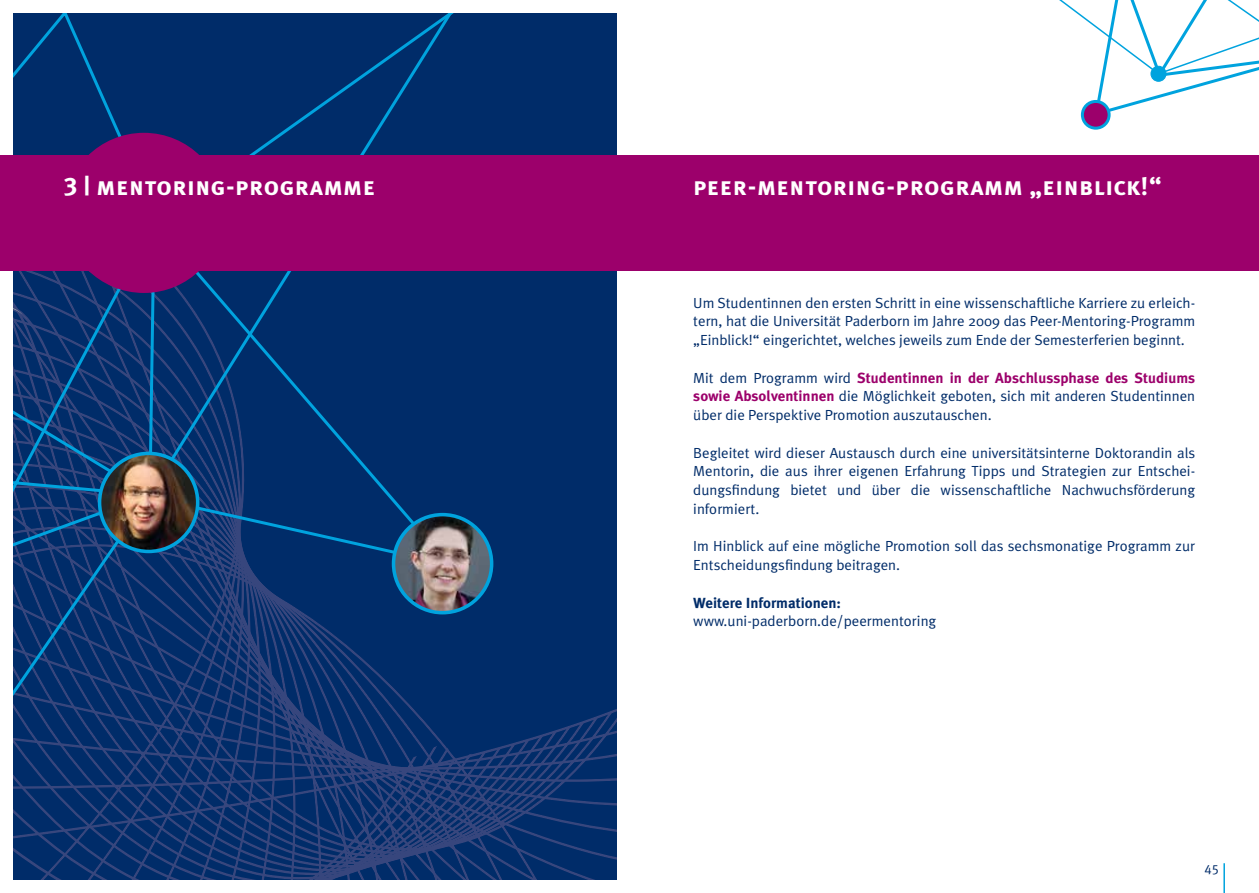
<style>
.page{position:relative;width:1259px;height:893px;background:#fff}
.page>*{position:absolute;margin:0;border:0;box-sizing:border-box;transform-origin:0 0}
.t1{font:25.5px "Meta Plus Bold Caps";letter-spacing:.02em;color:#fff}
.t2{font:14.7px/18.8px "Meta Plus Normal";color:#002c69;text-align:justify}
.t3{font:700 14.7px "Meta Plus";color:#9c006b}
.t4{font:700 14.7px "Meta Plus";color:#002c69}
.t5{font:13.5px "Meta Plus Normal Caps";color:#002c69}
.s1{font-family:"Meta Plus Normal";font-weight:400;color:#002c69}
.s2{font-family:"Meta Plus";font-weight:700;color:#9c006b}
</style>
<div class="page">
<svg style="left:13px;top:304px;width:604px;height:576px;background:#0c316d"></svg>
<svg style="left:13px;top:601px;width:499px;height:146px;background:#0b316d"></svg>
<svg style="left:13px;top:13px;width:544px;height:588px;background:#03316d"></svg>
<svg style="left:145px;top:271px;width:312px;height:298px;background:#03316e"></svg>
<div style="left:64px;top:133px;width:160px;height:160px;background:#9c006b;border-radius:50%"></div>
<div style="left:0;top:155px;width:1259px;height:116px;background:#9c006b"></div>
<svg style="left:1059px;top:0;width:200px;height:118px"></svg>
<div style="left:1082px;top:101px;width:27px;height:27px;background:#9c006b;border-radius:50%"></div>
<div style="left:1081px;top:100px;width:29px;height:30px;border:3px solid #00a3de;border-radius:50%"></div>
<div style="left:1151px;top:66px;width:15px;height:15px;background:#00a3de;border-radius:50%"></div>
<div style="left:1150px;top:66px;width:16px;height:16px;border:1px solid #00a3de;border-radius:50%"></div>
<hr style="left:1223px;top:863px;width:2px;height:30px;background:#00a3de">
<img style="left:393px;top:515px;width:98px;height:98px;border-radius:49px">
<div style="left:392px;top:513px;width:101px;height:101px;border:4px solid #00a3de;border-radius:50%"></div>
<img style="left:100px;top:453px;width:98px;height:98px;border-radius:49px">
<div style="left:98px;top:452px;width:101px;height:101px;border:4px solid #00a3de;border-radius:50%"></div>
<h1 class="t1" style="left:64px;top:171px;width:313px">3 | mentoring-programme</h1>
<h1 class="t1" style="left:693px;top:171px;width:470px">peer-mentoring-programm „einblick!“</h1>
<p class="t2" style="left:693px;top:293px;width:503px">Um Studentinnen den ersten Schritt in eine wissenschaftliche Karriere zu erleich&shy;tern, hat die Universität Paderborn im Jahre 2009 das Peer-Mentoring-Programm „Einblick!“ eingerichtet, welches jeweils zum Ende der Semesterferien beginnt.</p>
<p class="t3" style="left:693px;top:369px;width:503px"><span class="s1">Mit dem Programm wird</span> Studentinnen in der Abschlussphase des Studiums</p>
<p class="t2" style="left:693px;top:387px;width:503px"><span class="s2">sowie Absolventinnen</span> die Möglichkeit geboten, sich mit anderen Studentinnen über die Perspektive Promotion auszutauschen.</p>
<p class="t2" style="left:693px;top:443px;width:503px">Begleitet wird dieser Austausch durch eine universitätsinterne Doktorandin als Mentorin, die aus ihrer eigenen Erfahrung Tipps und Strategien zur Entschei&shy;dungsfindung bietet und über die wissenschaftliche Nachwuchsförderung informiert.</p>
<p class="t2" style="left:693px;top:537px;width:503px">Im Hinblick auf eine mögliche Promotion soll das sechsmonatige Programm zur<br>Entscheidungsfindung beitragen.</p>
<p class="t4" style="left:693px;top:594px;width:149px">Weitere Informationen:</p>
<p class="t2" style="left:693px;top:612px;width:244px">www.uni-paderborn.de/peermentoring</p>
<p class="t5" style="left:1204px;top:861px;width:16px">45</p>
</div>
